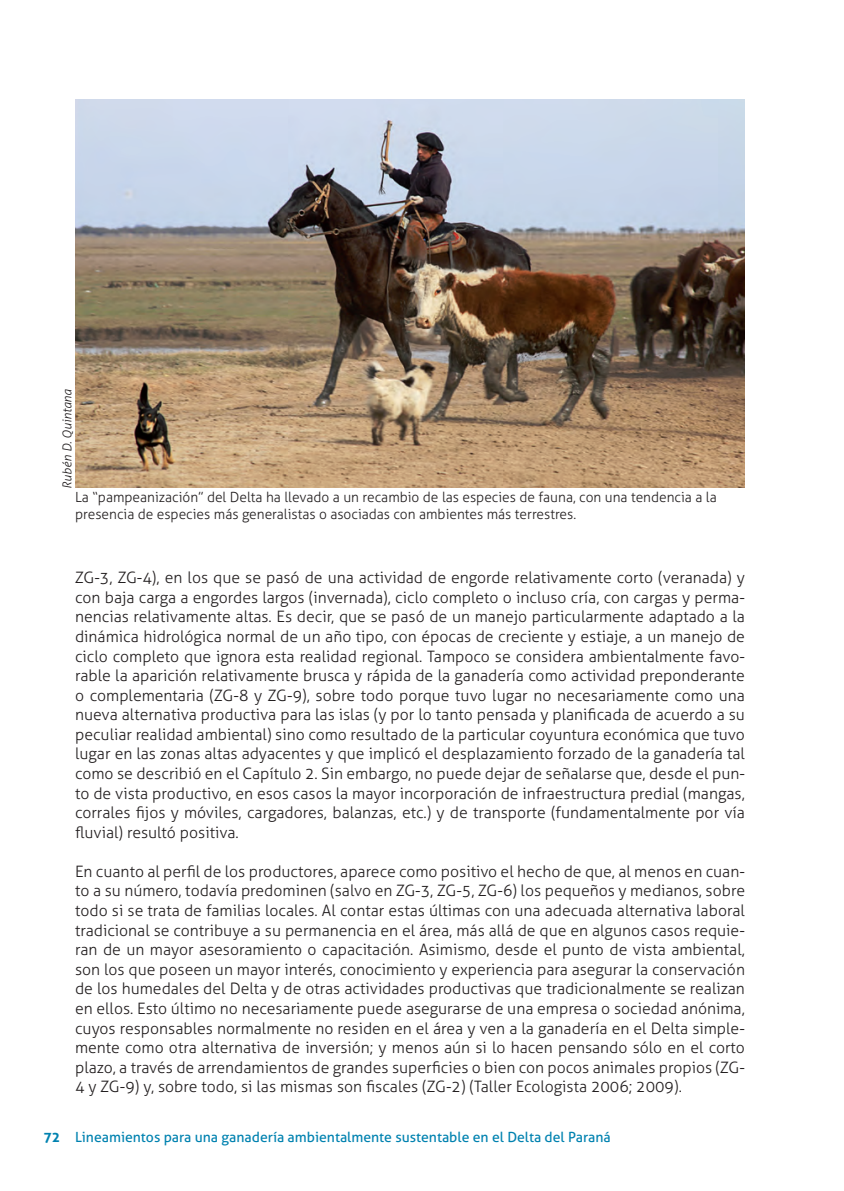
<style>
.page{position:relative;width:844px;height:1191px;background:#fff}
.page>*{position:absolute;margin:0;border:0;box-sizing:border-box;transform-origin:0 0}
.List_Paragraph{font:300 15.75px/19.6px "Aller";color:#231f20;text-align:justify}
.t1{font:300 14px/16.8px "Aller";color:#231f20}
.t2{font:14px "Aller";color:#0082b0}
.t3{font:italic 300 12.25px "Aller";letter-spacing:-.005em;color:#231f20}
.s1{font-weight:700}
</style>
<div class="page">
<img style="left:75px;top:100px;width:670px;height:387px">
<p class="t3" style="left:60px;top:489px;width:101px;rotate:-90deg">Rubén D. Quintana</p>
<p class="t1" style="left:75px;top:489px;width:643px">La “pampeanización” del Delta ha llevado a un recambio de las especies de fauna, con una tendencia a la presencia de especies más generalistas o asociadas con ambientes más terrestres.</p>
<p class="List_Paragraph" style="left:75px;top:568px;width:671px">ZG-3, ZG-4), en los que se pasó de una actividad de engorde relativamente corto (veranada) y con baja carga a engordes largos (invernada), ciclo completo o incluso cría, con cargas y perma&shy;nencias relativamente altas. Es decir, que se pasó de un manejo particularmente adaptado a la dinámica hidrológica normal de un año tipo, con épocas de creciente y estiaje, a un manejo de ciclo completo que ignora esta realidad regional. Tampoco se considera ambientalmente favo&shy;rable la aparición relativamente brusca y rápida de la ganadería como actividad preponderante o complementaria (ZG-8 y ZG-9), sobre todo porque tuvo lugar no necesariamente como una nueva alternativa productiva para las islas (y por lo tanto pensada y planificada de acuerdo a su peculiar realidad ambiental) sino como resultado de la particular coyuntura económica que tuvo lugar en las zonas altas adyacentes y que implicó el desplazamiento forzado de la ganadería tal como se describió en el Capítulo 2. Sin embargo, no puede dejar de señalarse que, desde el pun&shy;to de vista productivo, en esos casos la mayor incorporación de infraestructura predial (mangas, corrales fijos y móviles, cargadores, balanzas, etc.) y de transporte (fundamentalmente por vía fluvial) resultó positiva.</p>
<p class="List_Paragraph" style="left:75px;top:861px;width:671px">En cuanto al perfil de los productores, aparece como positivo el hecho de que, al menos en cuan&shy;to a su número, todavía predominen (salvo en ZG-3, ZG-5, ZG-6) los pequeños y medianos, sobre todo si se trata de familias locales. Al contar estas últimas con una adecuada alternativa laboral tradicional se contribuye a su permanencia en el área, más allá de que en algunos casos requie&shy;ran de un mayor asesoramiento o capacitación. Asimismo, desde el punto de vista ambiental, son los que poseen un mayor interés, conocimiento y experiencia para asegurar la conservación de los humedales del Delta y de otras actividades productivas que tradicionalmente se realizan en ellos. Esto último no necesariamente puede asegurarse de una empresa o sociedad anónima, cuyos responsables normalmente no residen en el área y ven a la ganadería en el Delta simple&shy;mente como otra alternativa de inversión; y menos aún si lo hacen pensando sólo en el corto plazo, a través de arrendamientos de grandes superficies o bien con pocos animales propios (ZG-4 y ZG-9) y, sobre todo, si las mismas son fiscales (ZG-2) (Taller Ecologista 2006; 2009).</p>
<p class="t2" style="left:43px;top:1129px;width:569px"><span class="s1">72</span> Lineamientos para una ganadería ambientalmente sustentable en el Delta del Paraná</p>
</div>
